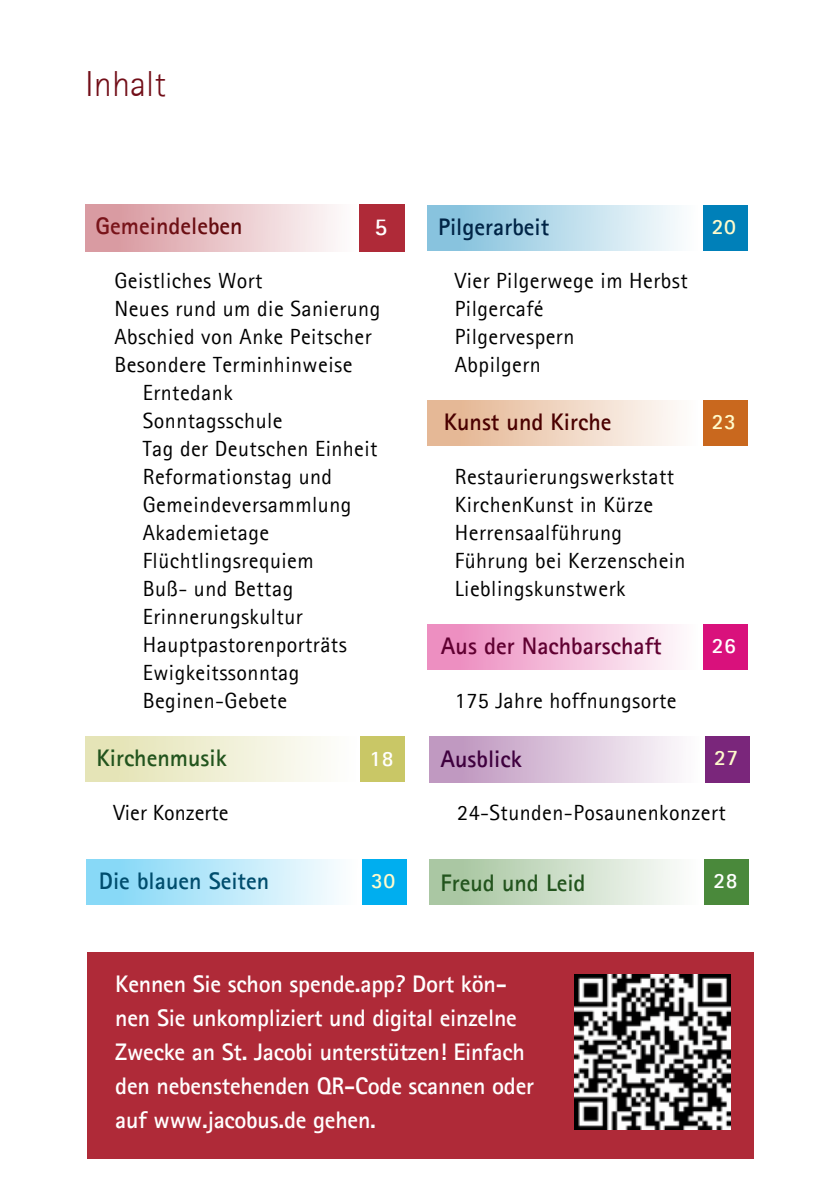
<style>
.page{position:relative;width:840px;height:1191px;background:#fff}
.page>*{position:absolute;margin:0;border:0;box-sizing:border-box;transform-origin:0 0}
.t1{font:300 36.2px "Agfa Rotis Sans Serif";color:#720e18}
.t2{font:700 24px/34px "Agfa Rotis Sans Serif";letter-spacing:-.01em;color:#fff}
.t3{font:700 24px "Agfa Rotis Sans Serif";color:#4a0000}
.t4{font:700 24px "Agfa Rotis Sans Serif";color:#22541d}
.t5{font:700 24px "Agfa Rotis Sans Serif";color:#600031}
.t6{font:700 24px "Agfa Rotis Sans Serif";color:#004d6d}
.t7{font:700 24px "Agfa Rotis Sans Serif";color:#002446}
.t8{font:700 24px "Agfa Rotis Sans Serif";color:#3e003e}
.t9{font:22px/28px "Agfa Rotis Sans Serif";letter-spacing:.02em;color:#000}
.t10{font:22px "Agfa Rotis Sans Serif";color:#000}
.t11{font:700 22px "Agfa Rotis Sans Serif";letter-spacing:.02em;color:#fffbcc}
.t12{font:700 22px "Agfa Rotis Sans Serif";color:#fff}
</style>
<div class="page">
<svg style="left:86px;top:859px;width:252px;height:45px;background:#b6e7f9"></svg>
<div style="left:362px;top:859px;width:44px;height:45px;background:#00aeef"></div>
<svg style="left:85px;top:736px;width:320px;height:46px"></svg>
<div style="left:360px;top:736px;width:45px;height:45px;background:#c9c766"></div>
<svg style="left:427px;top:400px;width:250px;height:46px;background:#efd3be"></svg>
<div style="left:702px;top:400px;width:45px;height:46px;background:#c9681e"></div>
<svg style="left:427px;top:624px;width:252px;height:45px;background:#f3bbd9"></svg>
<div style="left:702px;top:624px;width:45px;height:45px;background:#d9117c"></div>
<svg style="left:427px;top:205px;width:252px;height:46px;background:#b7daea"></svg>
<div style="left:702px;top:205px;width:45px;height:46px;background:#0080b9"></div>
<svg style="left:85px;top:204px;width:320px;height:48px;background:#e1b0b5"></svg>
<svg style="left:429px;top:859px;width:246px;height:45px;background:#cadcc6"></svg>
<div style="left:704px;top:859px;width:44px;height:45px;background:#4a893b"></div>
<div style="left:87px;top:952px;width:665px;height:206px;background:#af2a38"></div>
<img style="left:574px;top:974px;width:156px;height:155px">
<svg style="left:429px;top:736px;width:250px;height:47px;background:#d8c0d8"></svg>
<div style="left:704px;top:736px;width:45px;height:47px;background:#7a267b"></div>
<h1 class="t1" style="left:85px;top:62px;width:82px">Inhalt</h1>
<p class="t3" style="left:95px;top:211px;width:149px">Gemeindeleben</p>
<p class="t2" style="left:374px;top:210px;width:14px">5</p>
<p class="t9" style="left:114px;top:266px;width:149px">Geistliches Wort</p>
<p class="t9" style="left:114px;top:294px;width:267px">Neues rund um die Sanierung</p>
<p class="t9" style="left:114px;top:322px;width:259px">Abschied von Anke Peitscher</p>
<p class="t9" style="left:114px;top:350px;width:239px">Besondere Terminhinweise</p>
<p class="t9" style="left:143px;top:378px;width:91px">Erntedank</p>
<p class="t9" style="left:143px;top:406px;width:141px">Sonntagsschule</p>
<p class="t9" style="left:143px;top:434px;width:236px">Tag der Deutschen Einheit</p>
<p class="t9" style="left:143px;top:462px;width:191px">Reformationstag und</p>
<p class="t9" style="left:143px;top:490px;width:210px">Gemeindeversammlung</p>
<p class="t9" style="left:143px;top:518px;width:128px">Akademietage</p>
<p class="t9" style="left:143px;top:546px;width:172px">Flüchtlingsrequiem</p>
<p class="t9" style="left:143px;top:574px;width:152px">Buß- und Bettag</p>
<p class="t9" style="left:143px;top:602px;width:161px">Erinnerungskultur</p>
<p class="t9" style="left:143px;top:630px;width:205px">Hauptpastorenporträts</p>
<p class="t9" style="left:143px;top:658px;width:158px">Ewigkeitssonntag</p>
<p class="t9" style="left:143px;top:686px;width:146px">Beginen-Gebete</p>
<p class="t7" style="left:438px;top:211px;width:113px">Pilgerarbeit</p>
<p class="t11" style="left:711px;top:213px;width:26px">20</p>
<p class="t9" style="left:454px;top:266px;width:234px">Vier Pilgerwege im Herbst<br>Pilgercafé<br>Pilgervespern<br>Abpilgern</p>
<p class="t3" style="left:443px;top:407px;width:169px">Kunst und Kirche</p>
<p class="t11" style="left:711px;top:408px;width:26px">23</p>
<p class="t9" style="left:454px;top:462px;width:232px">Restaurierungswerkstatt<br>KirchenKunst in Kürze<br>Herrensaalführung<br>Führung bei Kerzenschein<br>Lieblingskunstwerk</p>
<p class="t5" style="left:440px;top:631px;width:222px">Aus der Nachbarschaft</p>
<p class="t12" style="left:711px;top:631px;width:26px">26</p>
<p class="t9" style="left:454px;top:686px;width:223px">175 Jahre hoffnungsorte</p>
<p class="t4" style="left:96px;top:743px;width:132px">Kirchenmusik</p>
<p class="t12" style="left:369px;top:745px;width:26px">18</p>
<p class="t10" style="left:113px;top:800px;width:116px">Vier Konzerte</p>
<p class="t8" style="left:440px;top:743px;width:83px">Ausblick</p>
<p class="t11" style="left:714px;top:744px;width:26px">27</p>
<p class="t9" style="left:457px;top:798px;width:270px">24-Stunden-Posaunenkonzert</p>
<p class="t6" style="left:99px;top:866px;width:172px">Die blauen Seiten</p>
<p class="t11" style="left:371px;top:866px;width:26px">30</p>
<p class="t4" style="left:440px;top:867px;width:146px">Freud und Leid</p>
<p class="t12" style="left:713px;top:866px;width:26px">28</p>
<p class="t2" style="left:115px;top:966px;width:420px">Kennen Sie schon spende.app? Dort kön&shy;nen Sie unkompliziert und digital einzelne Zwecke an St. Jacobi unterstützen! Einfach den nebenstehenden QR-Code scannen oder auf www.jacobus.de gehen.</p>
</div>
